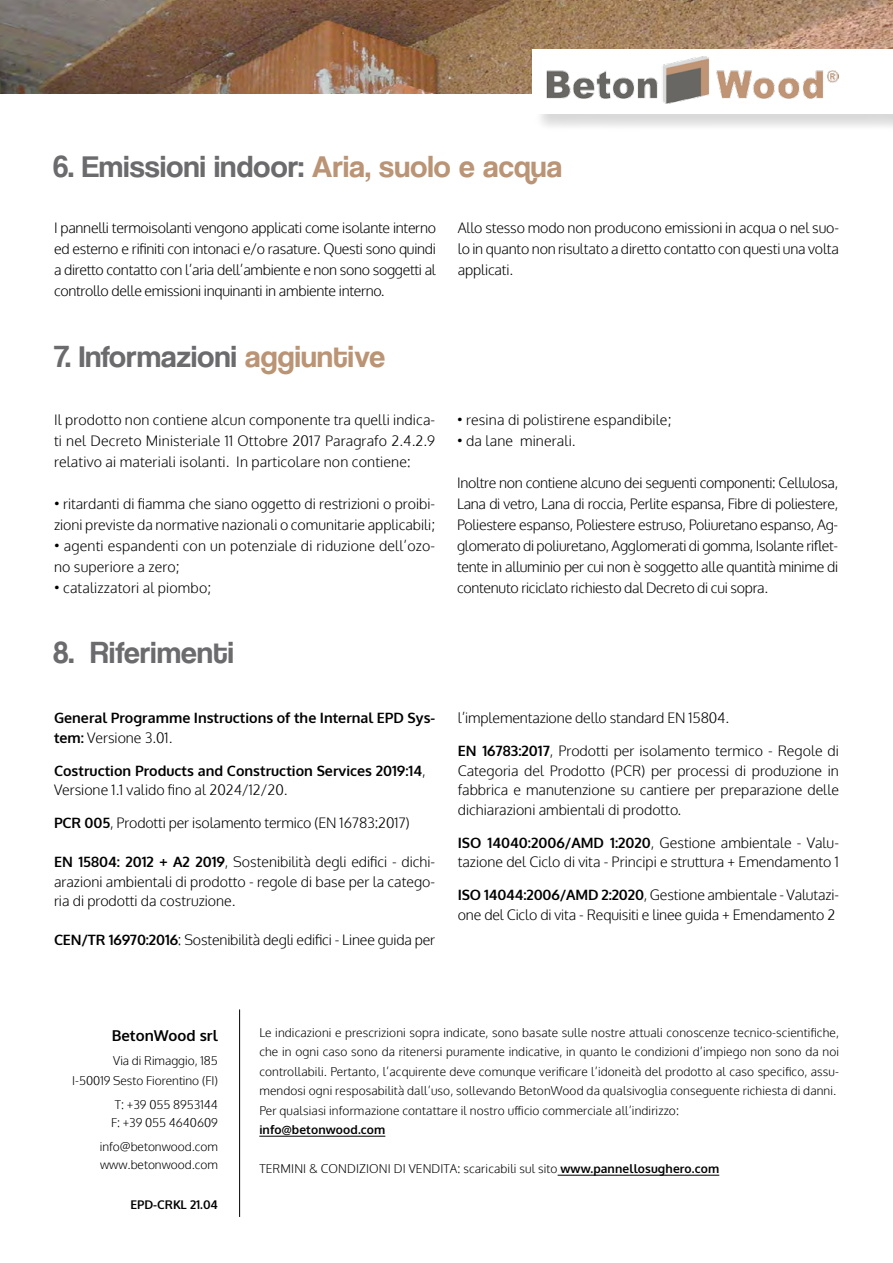
<style>
.page{position:relative;width:893px;height:1263px;background:#fff}
.page>*{position:absolute;margin:0;border:0;box-sizing:border-box;transform-origin:0 0}
.t1{font:31.5px "Coolvetica Rg";letter-spacing:.01em;color:#6b6b6e}
.t2{font:700 15px "Oxygen";color:#000}
.t3{font:300 14.25px/21px "Oxygen";color:#000;text-align:justify}
.t4{font:700 14.25px/19.5px "Oxygen";color:#000}
.t5{font:300 12px/19.5px "Oxygen";letter-spacing:.01em;color:#000}
.t6{font:700 12px "Oxygen";letter-spacing:.005em;color:#000}
.s1{color:#ba9475}
.s2{font-weight:300}
.s3{font-weight:700}
</style>
<div class="page">
<img style="left:0;top:0;width:893px;height:94px">
<div style="left:535px;top:51px;width:358px;height:81px;background:#000;opacity:.15"></div>
<div style="left:533px;top:49px;width:360px;height:64px;background:#fff"></div>
<img style="left:546px;top:57px;width:293px;height:46px">
<hr style="left:239px;top:1009px;width:1px;height:208px;background:#000">
<hr style="left:259px;top:1136px;width:126px;height:1px;background:#000">
<hr style="left:558px;top:1175px;width:161px;height:1px;background:#000">
<h1 class="t1" style="left:53px;top:148px;width:510px">6. Emissioni indoor: <span class="s1">Aria, suolo e acqua</span></h1>
<p class="t3" style="left:54px;top:218px;width:383px">I pannelli termoisolanti vengono applicati come isolante interno ed esterno e rifiniti con intonaci e/o rasature. Questi sono quindi a diretto contatto con l’aria dell’ambiente e non sono soggetti al controllo delle emissioni inquinanti in ambiente interno.</p>
<p class="t3" style="left:458px;top:217px;width:383px">Allo stesso modo non producono emissioni in acqua o nel suo&shy;lo in quanto non risultato a diretto contatto con questi una volta applicati.</p>
<h1 class="t1" style="left:54px;top:338px;width:333px">7. Informazioni <span class="s1">aggiuntive</span></h1>
<p class="t3" style="left:54px;top:410px;width:383px">Il prodotto non contiene alcun componente tra quelli indica&shy;ti nel Decreto Ministeriale 11 Ottobre 2017 Paragrafo 2.4.2.9 relativo ai materiali isolanti. In particolare non contiene:</p>
<p class="t3" style="left:54px;top:494px;width:383px">• ritardanti di fiamma che siano oggetto di restrizioni o proibi&shy;zioni previste da normative nazionali o comunitarie applicabili;</p>
<p class="t3" style="left:54px;top:536px;width:383px">• agenti espandenti con un potenziale di riduzione dell’ozo&shy;no superiore a zero;</p>
<p class="t3" style="left:54px;top:578px;width:159px">• catalizzatori al piombo;</p>
<h1 class="t1" style="left:53px;top:634px;width:182px">8. Riferimenti</h1>
<p class="t4" style="left:54px;top:709px;width:383px">General Programme Instructions of the Internal EPD Sys&shy;tem: <span class="s2">Versione 3.01.</span></p>
<p class="t4" style="left:54px;top:761px;width:373px">Costruction Products and Construction Services 2019:14<span class="s2">,<br>Versione 1.1 valido fino al 2024/12/20.</span></p>
<p class="t3" style="left:54px;top:813px;width:357px"><span class="s3">PCR 005</span>, Prodotti per isolamento termico (EN 16783:2017)</p>
<p class="t3" style="left:54px;top:853px;width:383px;line-height:19.5px"><span class="s3">EN 15804: 2012 + A2 2019</span>, Sostenibilità degli edifici - dichi&shy;arazioni ambientali di prodotto - regole di base per la catego&shy;ria di prodotti da costruzione.</p>
<p class="t3" style="left:54px;top:930px;width:383px"><span class="s3">CEN/TR 16970:2016</span>: Sostenibilità degli edifici - Linee guida per</p>
<p class="t3" style="left:457px;top:410px;width:216px">• resina di polistirene espandibile;</p>
<p class="t3" style="left:457px;top:431px;width:120px">• da lane minerali.</p>
<p class="t3" style="left:457px;top:473px;width:383px">Inoltre non contiene alcuno dei seguenti componenti: Cellulosa, Lana di vetro, Lana di roccia, Perlite espansa, Fibre di poliestere, Poliestere espanso, Poliestere estruso, Poliuretano espanso, Ag&shy;glomerato di poliuretano, Agglomerati di gomma, Isolante riflet&shy;tente in alluminio per cui non è soggetto alle quantità minime di contenuto riciclato richiesto dal Decreto di cui sopra.</p>
<p class="t3" style="left:458px;top:708px;width:273px">l’implementazione dello standard EN 15804.</p>
<p class="t3" style="left:458px;top:742px;width:383px;line-height:19.5px"><span class="s3">EN 16783:2017</span>, Prodotti per isolamento termico - Regole di Categoria del Prodotto (PCR) per processi di produzione in fabbrica e manutenzione su cantiere per preparazione delle dichiarazioni ambientali di prodotto.</p>
<p class="t3" style="left:458px;top:833px;width:383px;line-height:19.5px"><span class="s3">ISO 14040:2006/AMD 1:2020</span>, Gestione ambientale - Valu&shy;tazione del Ciclo di vita - Principi e struttura + Emendamento 1</p>
<p class="t3" style="left:458px;top:886px;width:383px;line-height:19.5px"><span class="s3">ISO 14044:2006/AMD 2:2020</span>, Gestione ambientale - Valutazi&shy;one del Ciclo di vita - Requisiti e linee guida + Emendamento 2</p>
<p class="t2" style="left:112px;top:1026px;width:108px">BetonWood srl</p>
<p class="t5" style="left:72px;top:1051px;width:147px;text-align:right">Via di Rimaggio, 185<br>I-50019 Sesto Fiorentino (FI)</p>
<p class="t5" style="left:111px;top:1096px;width:108px;line-height:18px;text-align:center">T: +39 055 8953144<br>F: +39 055 4640609</p>
<p class="t5" style="left:100px;top:1138px;width:120px;line-height:18px">info@betonwood.com www.betonwood.com</p>
<p class="t6" style="left:130px;top:1197px;width:89px">EPD-CRKL 21.04</p>
<p class="t5" style="left:259px;top:1023px;width:581px">Le indicazioni e prescrizioni sopra indicate, sono basate sulle nostre attuali conoscenze tecnico-scientifiche, che in ogni caso sono da ritenersi puramente indicative, in quanto le condizioni d’impiego non sono da noi controllabili. Pertanto, l’acquirente deve comunque verificare l’idoneità del prodotto al caso specifico, assu&shy;mendosi ogni resposabilità dall’uso, sollevando BetonWood da qualsivoglia conseguente richiesta di danni.<br>Per qualsiasi informazione contattare il nostro ufficio commerciale all’indirizzo:</p>
<p class="t6" style="left:259px;top:1122px;width:128px">info@betonwood.com</p>
<p class="t5" style="left:259px;top:1160px;width:461px">TERMINI &amp; CONDIZIONI DI VENDITA: scaricabili sul sito <span class="s3">www.pannellosughero.com</span></p>
</div>
